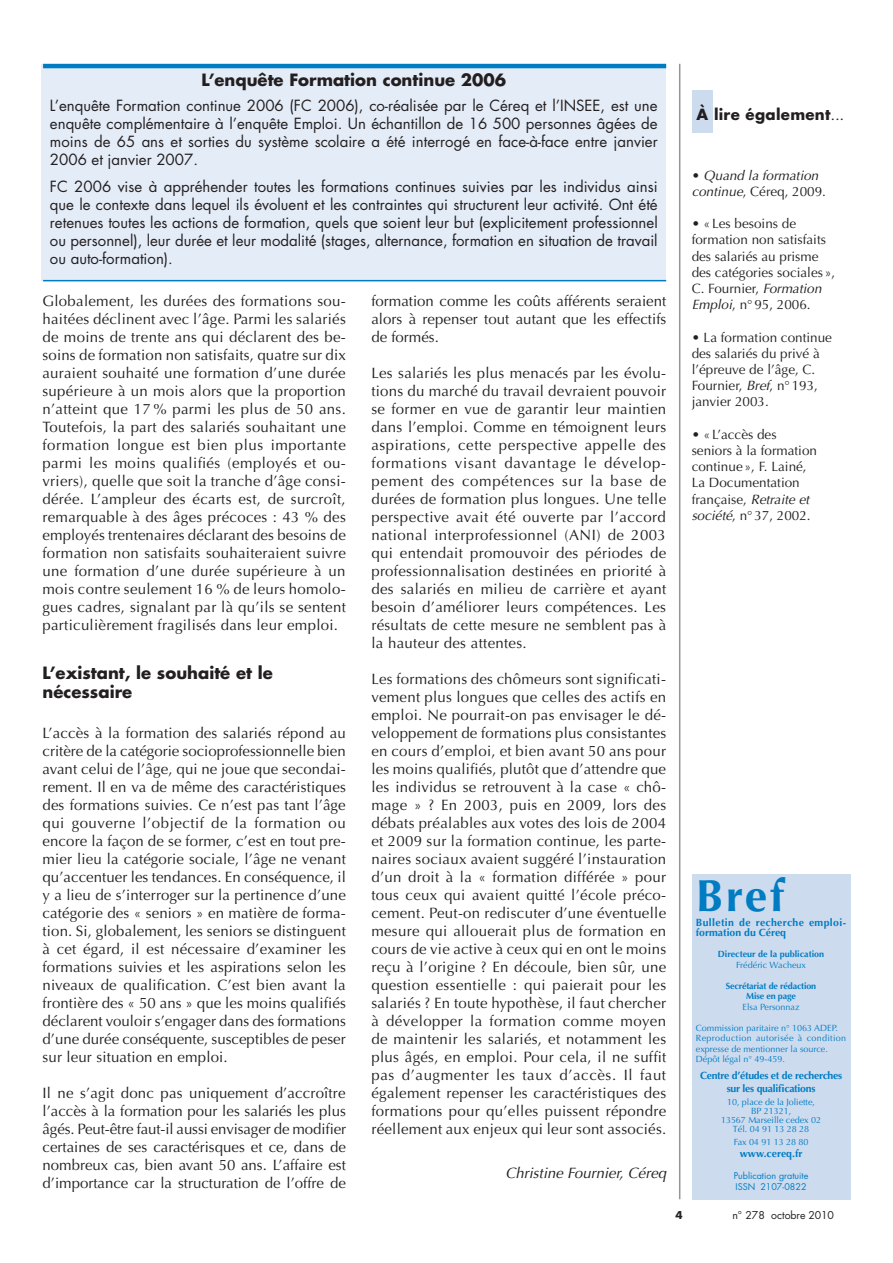
<style>
.page{position:relative;width:893px;height:1263px;background:#fff}
.page>*{position:absolute;margin:0;border:0;box-sizing:border-box;transform-origin:0 0}
.t1{font:700 45px "Optima";color:#007cc2}
.t2{font:700 16.5px/19.8px "Futura";color:#231f20}
.t3{font:15px/18px "Optima";letter-spacing:.01em;color:#231f20;text-align:justify}
.t4{font:15px/18px "Futura";color:#231f20;text-align:justify}
.t5{font:italic 15px "Optima";color:#231f20}
.t6{font:700 15px "Futura";letter-spacing:.02em;color:#231f20}
.t7{font:13.5px/16.2px "Optima";color:#231f20}
.t8{font:italic 13.5px/16.2px "Optima";color:#231f20}
.t9{font:700 10.5px/12.6px "Optima";letter-spacing:-.025em;color:#007cc2;text-align:center}
.t10{font:700 10.5px/10.5px "Optima";letter-spacing:.03em;color:#007cc2}
.t11{font:10.5px "Futura";color:#231f20}
.t12{font:700 10.5px "Optima";color:#007cc2}
.t13{font:700 10.5px "Futura";color:#231f20}
.t14{font:9px/10.5px "Optima";color:#007cc2}
.t15{font:700 9px/10.5px "Optima";letter-spacing:-.02em;color:#007cc2;text-align:center}
.t16{font:9px/10.8px "Futura";color:#007cc2}
.t17{font:700 9px "Optima";color:#007cc2}
.s1{font-style:normal}
.s2{font-family:"Optima";font-weight:400}
.s3{font-style:italic}
</style>
<div class="page">
<hr style="left:679px;top:64px;width:1px;height:1135px;background:#939598">
<div style="left:41px;top:64px;width:625px;height:217px;background:#e4ecf7"></div>
<hr style="left:43px;top:64px;width:623px;height:4px;background:#007cc2">
<hr style="left:43px;top:280px;width:623px;height:1px;background:#007cc2">
<div style="left:692px;top:874px;width:158px;height:325px;background:#cddbef"></div>
<div style="left:692px;top:90px;width:20px;height:43px;background:#cddbef"></div>
<p class="t2" style="left:201px;top:69px;width:306px">L’enquête Formation continue 2006</p>
<p class="t4" style="left:50px;top:96px;width:609px">L’enquête Formation continue 2006 (FC 2006), co-réalisée par le Céreq et l’INSEE, est une enquête complémentaire à l’enquête Emploi. Un échantillon de 16 500 personnes âgées de moins de 65 ans et sorties du système scolaire a été interrogé en face-à-face entre janvier 2006 et janvier 2007.</p>
<p class="t4" style="left:50px;top:177px;width:609px">FC 2006 vise à appréhender toutes les formations continues suivies par les individus ainsi que le contexte dans lequel ils évoluent et les contraintes qui structurent leur activité. Ont été retenues toutes les actions de formation, quels que soient leur but (explicitement professionnel ou personnel), leur durée et leur modalité (stages, alternance, formation en situation de travail ou auto-formation).</p>
<p class="t8" style="left:692px;top:167px;width:136px"><span class="s1">•</span> Quand la formation continue<span class="s1">, Céreq, 2009.</span></p>
<p class="t6" style="left:696px;top:104px;width:149px">À lire également<span class="s2">...</span></p>
<p class="t7" style="left:692px;top:216px;width:145px">• « Les besoins de formation non satisfaits des salariés au prisme des catégories sociales »,<br>C. Fournier, <span class="s3">Formation<br>Emploi</span>, n°95, 2006.</p>
<p class="t7" style="left:692px;top:329px;width:142px">• La formation continue des salariés du privé à l’épreuve de l’âge, C.<br>Fournier, <span class="s3">Bref</span>, n°193, janvier 2003.</p>
<p class="t7" style="left:692px;top:426px;width:127px">• « L’accès des seniors à la formation continue », F. Lainé,<br>La Documentation française, <span class="s3">Retraite et société</span>, n°37, 2002.</p>
<p class="t3" style="left:43px;top:292px;width:305px">Globalement, les durées des formations sou&shy;haitées déclinent avec l’âge. Parmi les salariés de moins de trente ans qui déclarent des be&shy;soins de formation non satisfaits, quatre sur dix auraient souhaité une formation d’une durée supérieure à un mois alors que la proportion n’atteint que 17 % parmi les plus de 50 ans.<br>Toutefois, la part des salariés souhaitant une formation longue est bien plus importante parmi les moins qualifiés (employés et ou&shy;vriers), quelle que soit la tranche d’âge consi&shy;dérée. L’ampleur des écarts est, de surcroît, remarquable à des âges précoces : 43 % des employés trentenaires déclarant des besoins de formation non satisfaits souhaiteraient suivre une formation d’une durée supérieure à un mois contre seulement 16 % de leurs homolo&shy;gues cadres, signalant par là qu’ils se sentent particulièrement fragilisés dans leur emploi.</p>
<p class="t2" style="left:43px;top:662px;width:232px">L’existant, le souhaité et le nécessaire</p>
<p class="t3" style="left:43px;top:724px;width:305px">L’accès à la formation des salariés répond au critère de la catégorie socioprofessionnelle bien avant celui de l’âge, qui ne joue que secondai&shy;rement. Il en va de même des caractéristiques des formations suivies. Ce n’est pas tant l’âge qui gouverne l’objectif de la formation ou encore la façon de se former, c’est en tout pre&shy;mier lieu la catégorie sociale, l’âge ne venant qu’accentuer les tendances. En conséquence, il y a lieu de s’interroger sur la pertinence d’une catégorie des « seniors » en matière de forma&shy;tion. Si, globalement, les seniors se distinguent à cet égard, il est nécessaire d’examiner les formations suivies et les aspirations selon les niveaux de qualification. C’est bien avant la frontière des « 50 ans » que les moins qualifiés déclarent vouloir s’engager dans des formations d’une durée conséquente, susceptibles de peser sur leur situation en emploi.</p>
<p class="t3" style="left:43px;top:1084px;width:305px">Il ne s’agit donc pas uniquement d’accroître l’accès à la formation pour les salariés les plus âgés. Peut-être faut-il aussi envisager de modifier certaines de ses caractérisques et ce, dans de nombreux cas, bien avant 50 ans. L’affaire est d’importance car la structuration de l’offre de</p>
<p class="t3" style="left:371px;top:292px;width:297px">formation comme les coûts afférents seraient alors à repenser tout autant que les effectifs de formés.</p>
<p class="t3" style="left:371px;top:364px;width:297px">Les salariés les plus menacés par les évolu&shy;tions du marché du travail devraient pouvoir se former en vue de garantir leur maintien dans l’emploi. Comme en témoignent leurs aspirations, cette perspective appelle des formations visant davantage le dévelop&shy;pement des compétences sur la base de durées de formation plus longues. Une telle perspective avait été ouverte par l’accord national interprofessionnel (ANI) de 2003 qui entendait promouvoir des périodes de professionnalisation destinées en priorité à des salariés en milieu de carrière et ayant besoin d’améliorer leurs compétences. Les résultats de cette mesure ne semblent pas à la hauteur des attentes.</p>
<p class="t3" style="left:371px;top:670px;width:296px">Les formations des chômeurs sont significati&shy;vement plus longues que celles des actifs en emploi. Ne pourrait-on pas envisager le dé&shy;veloppement de formations plus consistantes en cours d’emploi, et bien avant 50 ans pour les moins qualifiés, plutôt que d’attendre que les individus se retrouvent à la case « chô&shy;mage » ? En 2003, puis en 2009, lors des débats préalables aux votes des lois de 2004 et 2009 sur la formation continue, les parte&shy;naires sociaux avaient suggéré l’instauration d’un droit à la « formation différée » pour tous ceux qui avaient quitté l’école préco&shy;cement. Peut-on rediscuter d’une éventuelle mesure qui allouerait plus de formation en cours de vie active à ceux qui en ont le moins reçu à l’origine ? En découle, bien sûr, une question essentielle : qui paierait pour les salariés ? En toute hypothèse, il faut chercher à développer la formation comme moyen de maintenir les salariés, et notamment les plus âgés, en emploi. Pour cela, il ne suffit pas d’augmenter les taux d’accès. Il faut également repenser les caractéristiques des formations pour qu’elles puissent répondre réellement aux enjeux qui leur sont associés.</p>
<p class="t5" style="left:505px;top:1164px;width:162px">Christine Fournier, Céreq</p>
<h1 class="t1" style="left:696px;top:869px;width:89px">Bref</h1>
<p class="t10" style="left:696px;top:917px;width:152px">Bulletin de recherche emploi&shy;formation du Céreq</p>
<p class="t17" style="left:718px;top:949px;width:108px">Directeur de la publication</p>
<p class="t14" style="left:736px;top:959px;width:71px">Frédéric Wacheux</p>
<p class="t15" style="left:726px;top:980px;width:92px">Secrétariat de rédaction<br>Mise en page</p>
<p class="t14" style="left:742px;top:1001px;width:59px">Elsa Personnaz</p>
<p class="t14" style="left:696px;top:1022px;width:152px">Commission paritaire n° 1063 ADEP.<br>Reproduction autorisée à condition expresse de mentionner la source.<br>Dépôt légal n° 49-459.</p>
<p class="t9" style="left:700px;top:1069px;width:144px">Centre d’études et de recherches sur les qualifications</p>
<p class="t14" style="left:721px;top:1098px;width:102px;line-height:9px;text-align:center">10, place de la Joliette,<br>BP 21321,<br>13567 Marseille cedex 02<br>Tél. 04 91 13 28 28</p>
<p class="t14" style="left:734px;top:1137px;width:76px">Fax 04 91 13 28 80</p>
<p class="t12" style="left:740px;top:1148px;width:64px">www.cereq.fr</p>
<p class="t16" style="left:734px;top:1170px;width:76px">Publication gratuite<br>ISSN 2107-0822</p>
<p class="t13" style="left:675px;top:1208px;width:9px">4</p>
<p class="t11" style="left:732px;top:1208px;width:103px">n° 278 octobre 2010</p>
</div>
